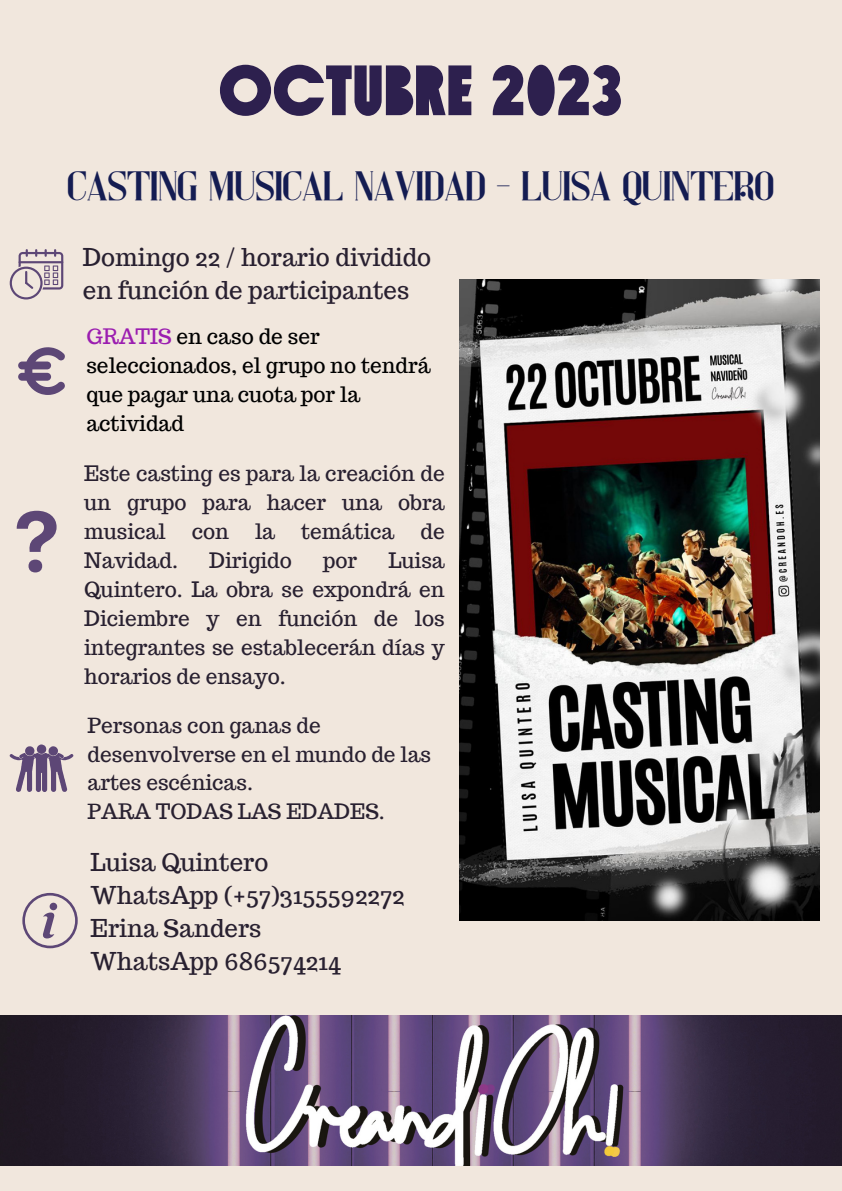
<style>
.page{position:relative;width:842px;height:1191px;background:#fff}
.page>*{position:absolute;margin:0;border:0;box-sizing:border-box;transform-origin:0 0}
.t1{font:71px "ST Komsomol";color:#2d204e}
.t2{font:41px "Kompot";color:#141c52}
.t3{font:24px/33.2px "Trocchi";color:#282030}
.t4{font:20.8px/29px "Trocchi";color:#282030;text-align:justify}
.t5{font:20.8px/29px "Trocchi";color:#000}
.s1{color:#9b1db0}
</style>
<div class="page">
<div style="left:0;top:0;width:842px;height:1190px;background:#f1e7dd"></div>
<img style="left:0;top:1015px;width:842px;height:150px">
<svg style="left:10px;top:249px;width:53px;height:50px"></svg>
<svg style="left:18px;top:347px;width:47px;height:48px"></svg>
<svg style="left:17px;top:510px;width:40px;height:62px"></svg>
<svg style="left:10px;top:744px;width:63px;height:48px"></svg>
<svg style="left:22px;top:892px;width:56px;height:56px"></svg>
<img style="left:459px;top:279px;width:361px;height:641px">
<p class="t1" style="left:219px;top:50px;width:406px">OCTUBRE 2023</p>
<p class="t2" style="left:68px;top:161px;width:708px">CASTING MUSICAL NAVIDAD - LUISA QUINTERO</p>
<p class="t3" style="left:83px;top:240px;width:350px">Domingo 22 / horario dividido en función de participantes</p>
<p class="t5" style="left:86px;top:322px;width:346px"><span class="s1">GRATIS</span> en caso de ser seleccionados, el grupo no tendrá que pagar una cuota por la actividad</p>
<p class="t4" style="left:84px;top:458px;width:362px">Este casting es para la creación de un grupo para hacer una obra musical</p>
<p class="t4" style="left:192px;top:516px;width:39px">con</p>
<p class="t4" style="left:255px;top:516px;width:22px">la</p>
<p class="t4" style="left:301px;top:516px;width:95px">temática</p>
<p class="t4" style="left:421px;top:516px;width:26px">de</p>
<p class="t4" style="left:84px;top:545px;width:95px">Navidad.</p>
<p class="t4" style="left:209px;top:545px;width:84px">Dirigido</p>
<p class="t4" style="left:323px;top:545px;width:36px">por</p>
<p class="t4" style="left:84px;top:545px;width:362px;text-indent:304px">Luisa Quintero. La obra se expondrá en Diciembre y en función de los integrantes se establecerán días y horarios de ensayo.</p>
<p class="t4" style="left:88px;top:711px;width:345px;line-height:28.5px;text-align:left">Personas con ganas de desenvolverse en el mundo de las artes escénicas.</p>
<p class="t4" style="left:88px;top:796px;width:299px">PARA TODAS LAS EDADES.</p>
<p class="t3" style="left:91px;top:845px;width:179px">Luisa Quintero</p>
<p class="t3" style="left:91px;top:878px;width:315px">WhatsApp (+57)3155592272</p>
<p class="t3" style="left:91px;top:911px;width:172px">Erina Sanders</p>
<p class="t3" style="left:91px;top:944px;width:252px">WhatsApp 686574214</p>
</div>
